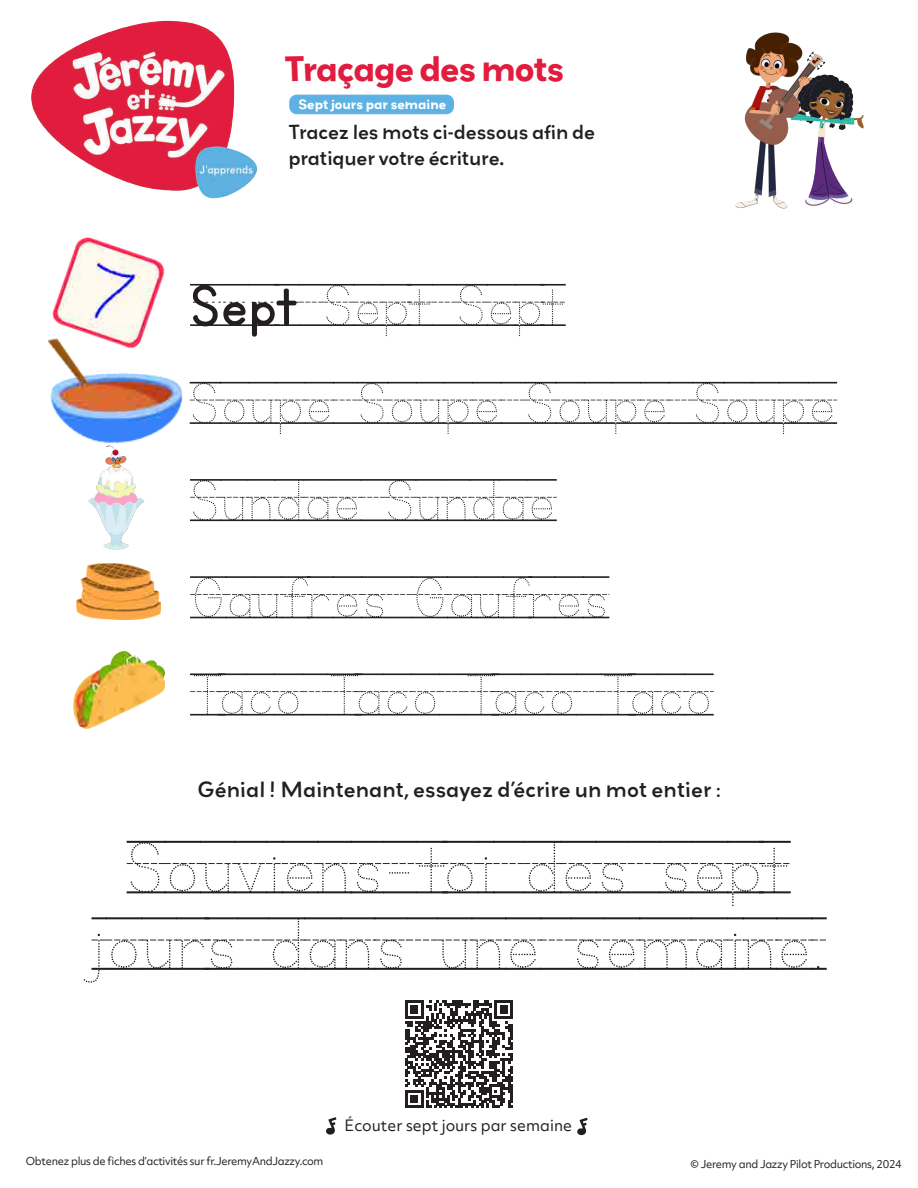
<style>
.page{position:relative;width:918px;height:1188px;background:#fff}
.page>*{position:absolute;margin:0;border:0;box-sizing:border-box;transform-origin:0 0}
.t1{font:82.5px/76.5px "KG Primary Dots Lined";color:#231f20;text-align:center}
.t2{font:66px/97.4px "KG Primary Dots Lined";color:#231f20}
.t3{font:700 31.5px "Grenadine MVB";letter-spacing:-.03em;color:#e11c3e}
.t4{font:500 19.5px "Grenadine MVB";color:#231f20}
.t5{font:500 18px/25.5px "Grenadine MVB";letter-spacing:-.01em;color:#231f20}
.t6{font:15px "Objektiv Mk 2";color:#231f20}
.t7{font:700 12px "Grenadine MVB";color:#fff}
.t8{font:10.5px "Objektiv Mk 2";letter-spacing:-.03em;color:#231f20}
.s1{font-family:"KG Primary Penmanship Lined"}
</style>
<div class="page">
<img style="left:53px;top:237px;width:111px;height:102px">
<img style="left:48px;top:339px;width:135px;height:104px">
<img style="left:88px;top:445px;width:57px;height:105px">
<img style="left:77px;top:563px;width:84px;height:56px">
<img style="left:74px;top:652px;width:90px;height:77px">
<div style="left:289px;top:95px;width:165px;height:19px;background:#5eb1e3;border-radius:8px"></div>
<img style="left:839px;top:80px;width:25px;height:125px">
<img style="left:735px;top:32px;width:104px;height:177px">
<img style="left:31px;top:20px;width:227px;height:179px">
<svg style="left:326px;top:1117px;width:10px;height:18px"></svg>
<svg style="left:577px;top:1118px;width:11px;height:17px"></svg>
<svg style="left:405px;top:1000px;width:108px;height:108px"></svg>
<h3 class="t3" style="left:284px;top:46px;width:282px">Traçage des mots</h3>
<h3 class="t5" style="left:289px;top:119px;width:308px">Tracez les mots ci-dessous afin de pratiquer votre écriture.</h3>
<p class="t7" style="left:298px;top:95px;width:149px">Sept jours par semaine</p>
<h2 class="t2" style="left:190px;top:258px;width:648px"><span class="s1">Sept</span> SEPT SEPT<br>SOUPE SOUPE SOUPE SOUPE<br>SUNDAE SUNDAE<br>GAUFRES GAUFRES<br>TACO TACO TACO TACO</h2>
<h3 class="t4" style="left:197px;top:775px;width:525px">Génial ! Maintenant, essayez d’écrire un mot entier :</h3>
<h1 class="t1" style="left:92px;top:832px;width:735px">SOUVIENS-TOI DES SEPT<br>JOURS DANS UNE SEMAINE.</h1>
<h3 class="t6" style="left:345px;top:1115px;width:229px">Écouter sept jours par semaine</h3>
<p class="t8" style="left:26px;top:1154px;width:299px">Obtenez plus de fiches d’activités sur fr.JeremyAndJazzy.com</p>
<p class="t8" style="left:691px;top:1157px;width:213px">© Jeremy and Jazzy Pilot Productions, 2024</p>
</div>
